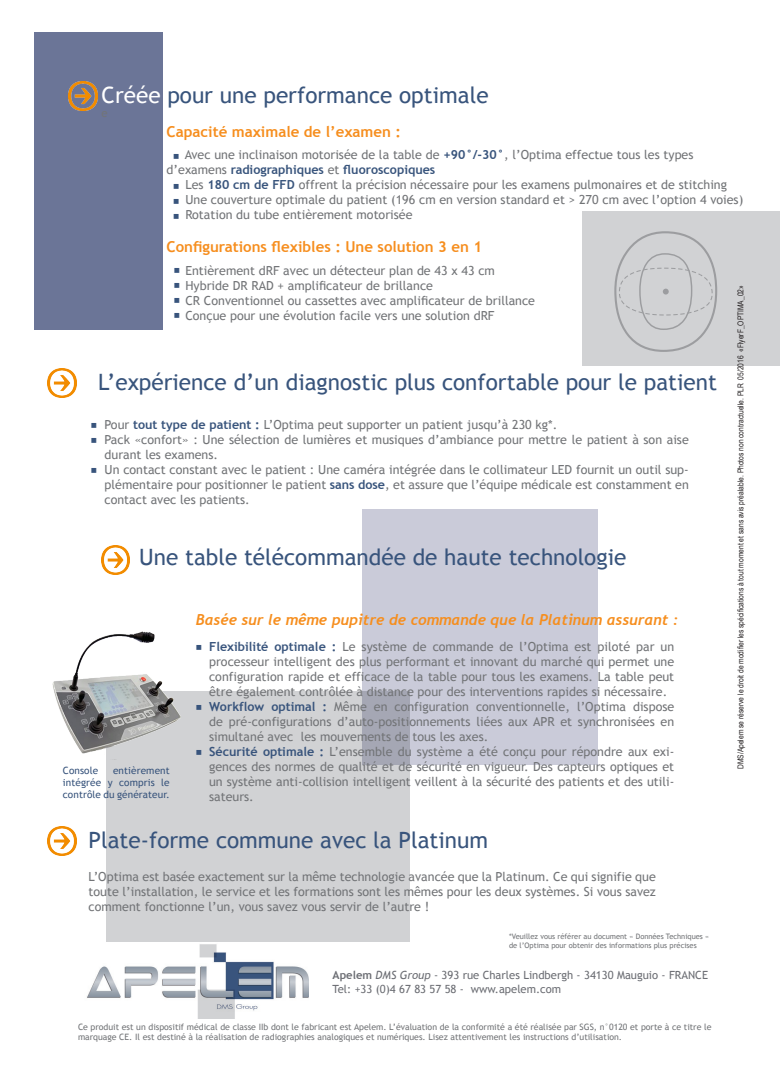
<style>
.page{position:relative;width:780px;height:1088px;background:#fff}
.page>*{position:absolute;margin:0;border:0;box-sizing:border-box;transform-origin:0 0}
.t1{font:22.5px "Trebuchet MS";color:#38547c}
.t2{font:700 15px "Trebuchet MS";color:#f68e1e}
.t3{font:italic 700 15px "Trebuchet";color:#f68e1e}
.t4{font:12.5px/15px "Trebuchet MS";color:#727477;text-align:justify}
.t5{font:11.25px "Trebuchet MS";color:#6c6e74}
.t6{font:11.25px "Trebuchet MS";color:#727477}
.t7{font:10px/12px "Trebuchet MS";letter-spacing:.01em;color:#38547c;text-align:justify}
.t8{font:8.75px/10.5px "Trebuchet MS";color:#727477}
.t9{font:8.12px "Arial Narrow";color:#231f20}
.t10{font:7.5px/9px "Trebuchet MS";color:#727477}
.s1{color:#fff}
.s2{font-weight:700;color:#38547c}
.s3{color:#38547c}
.s4{font-weight:700}
.s5{font-style:italic}
</style>
<div class="page">
<div style="left:362px;top:509px;width:235px;height:256px;background:#cacbd9"></div>
<div style="left:106px;top:692px;width:303px;height:250px;background:#d1d2d4"></div>
<div style="left:582px;top:212px;width:198px;height:154px;background:#d1d2d4"></div>
<div style="left:35px;top:32px;width:128px;height:298px;background:#6b7597"></div>
<img style="left:69px;top:82px;width:28px;height:29px">
<img style="left:48px;top:369px;width:29px;height:28px">
<img style="left:101px;top:546px;width:29px;height:28px">
<img style="left:48px;top:827px;width:29px;height:29px">
<svg style="left:614px;top:231px;width:103px;height:121px"></svg>
<img style="left:87px;top:944px;width:221px;height:74px">
<img style="left:52px;top:631px;width:138px;height:129px">
<p class="t1" style="left:102px;top:82px;width:388px"><span class="s1">Créée</span> pour une performance optimale</p>
<p class="t6" style="left:102px;top:106px;width:8px">e</p>
<p class="t2" style="left:167px;top:122px;width:236px">Capacité maximale de l’examen :</p>
<p class="t4" style="left:167px;top:148px;width:528px;text-indent:18px">Avec une inclinaison motorisée de la table de <span class="s2">+90°/-30°</span>, l’Optima effectue tous les types d’examens <span class="s2">radiographiques</span> et <span class="s2">fluoroscopiques</span></p>
<p class="t4" style="left:185px;top:178px;width:543px">Les <span class="s2">180 cm de FFD</span> offrent la précision nécessaire pour les examens pulmonaires et de stitching</p>
<p class="t4" style="left:185px;top:193px;width:559px">Une couverture optimale du patient (196 cm en version standard et &gt; 270 cm avec l’option 4 voies)</p>
<p class="t4" style="left:185px;top:208px;width:228px">Rotation du tube entièrement motorisée</p>
<p class="t2" style="left:167px;top:238px;width:317px">Configurations flexibles : Une solution 3 en 1</p>
<p class="t4" style="left:173px;top:263px;width:323px"><span class="s3">○</span> Entièrement dRF avec un détecteur plan de 43 x 43 cm</p>
<p class="t4" style="left:173px;top:278px;width:261px"><span class="s3">○</span> Hybride DR RAD + amplificateur de brillance</p>
<p class="t4" style="left:173px;top:293px;width:363px"><span class="s3">○</span> CR Conventionnel ou cassettes avec amplificateur de brillance</p>
<p class="t4" style="left:173px;top:308px;width:322px"><span class="s3">○</span> Conçue pour une évolution facile vers une solution dRF</p>
<p class="t9" style="left:734px;top:769px;width:485px;rotate:-90deg">DMS/Apelem se réserve le droit de modifier les spécifications à tout moment et sans avis préalable. Photos non contractuelle. PLR 05/2016 «FlyerF_OPTIMA_02»</p>
<p class="t1" style="left:98px;top:369px;width:620px">L’expérience d’un diagnostic plus confortable pour le patient</p>
<p class="t4" style="left:105px;top:417px;width:454px">Pour <span class="s2">tout type de patient :</span> L’Optima peut supporter un patient jusqu’à 230 kg*.</p>
<p class="t4" style="left:105px;top:432px;width:585px">Pack «confort» : Une sélection de lumières et musiques d’ambiance pour mettre le patient à son aise durant les examens.</p>
<p class="t4" style="left:105px;top:462px;width:585px">Un contact constant avec le patient : Une caméra intégrée dans le collimateur LED fournit un outil sup&shy;plémentaire pour positionner le patient <span class="s2">sans dose</span>, et assure que l’équipe médicale est constamment en contact avec les patients.</p>
<p class="t1" style="left:139px;top:543px;width:488px">Une table télécommandée de haute technologie</p>
<p class="t3" style="left:196px;top:610px;width:484px">Basée sur le même pupitre de commande que la Platinum assurant :</p>
<p class="t4" style="left:209px;top:639px;width:466px"><span class="s2">Flexibilité optimale :</span> Le système de commande de l’Optima est piloté par un processeur intelligent des plus performant et innovant du marché qui permet une configuration rapide et efficace de la table pour tous les examens. La table peut être également contrôlée à distance pour des interventions rapides si nécessaire.</p>
<p class="t4" style="left:209px;top:699px;width:466px"><span class="s2">Workflow optimal :</span> Même en configuration conventionnelle, l’Optima dispose de pré-configurations d’auto-positionnements liées aux APR et synchronisées en simultané avec les mouvements de tous les axes.</p>
<p class="t4" style="left:209px;top:744px;width:466px"><span class="s2">Sécurité optimale :</span> L’ensemble du système a été conçu pour répondre aux exi&shy;gences des normes de qualité et de sécurité en vigueur. Des capteurs optiques et un système anti-collision intelligent veillent à la sécurité des patients et des utili&shy;sateurs.</p>
<p class="t7" style="left:63px;top:765px;width:108px;text-indent:50px">entièrement intégrée y compris le contrôle du générateur.</p>
<p class="t7" style="left:63px;top:765px;width:37px">Console</p>
<p class="t1" style="left:89px;top:827px;width:401px">Plate-forme commune avec la Platinum</p>
<p class="t4" style="left:89px;top:869px;width:568px">L’Optima est basée exactement sur la même technologie avancée que la Platinum. Ce qui signifie que toute l’installation, le service et les formations sont les mêmes pour les deux systèmes. Si vous savez comment fonctionne l’un, vous savez vous servir de l’autre !</p>
<p class="t10" style="left:509px;top:931px;width:201px">*Veuillez vous référer au document « Données Techniques « de l’Optima pour obtenir des informations plus précises</p>
<p class="t5" style="left:332px;top:969px;width:377px"><span class="s4">Apelem</span> <span class="s5">DMS Group</span> - 393 rue Charles Lindbergh - 34130 Mauguio - FRANCE</p>
<p class="t5" style="left:332px;top:982px;width:230px">Tel: +33 (0)4 67 83 57 58 - www.apelem.com</p>
<p class="t8" style="left:78px;top:1022px;width:635px">Ce produit est un dispositif médical de classe IIb dont le fabricant est Apelem. L’évaluation de la conformité a été réalisée par SGS, n°0120 et porte à ce titre le marquage CE. Il est destiné à la réalisation de radiographies analogiques et numériques. Lisez attentivement les instructions d’utilisation.</p>
</div>
